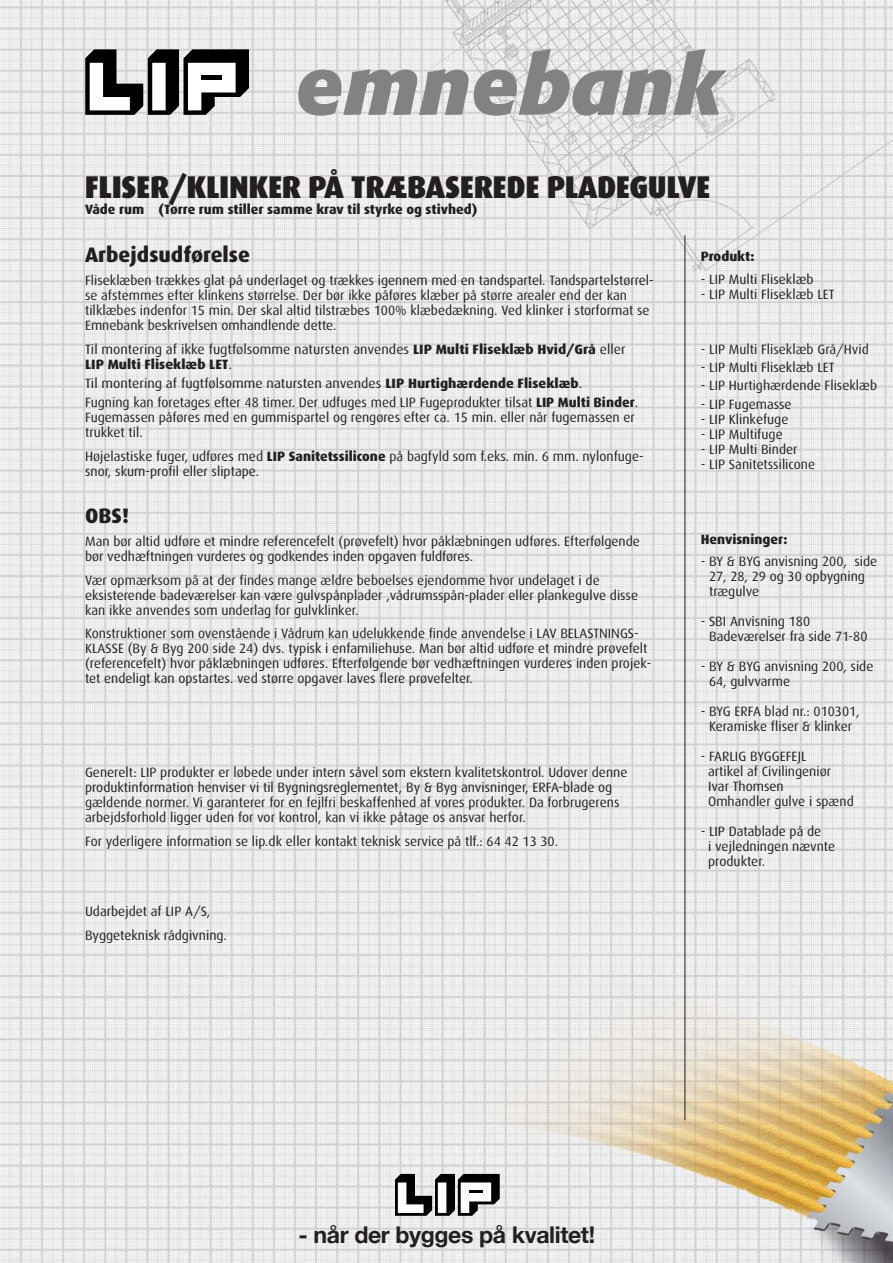
<style>
.page{position:relative;width:893px;height:1263px;background:#fff}
.page>*{position:absolute;margin:0;border:0;box-sizing:border-box;transform-origin:0 0}
.t1{font:italic 700 82.5px "Formata";color:#808284}
.t2{font:900 31.5px "Dax";letter-spacing:-.01em;color:#231f20;scale:.95 1}
.t3{font:700 23.1px "Helvetica Neue";letter-spacing:-.015em;color:#231f20}
.t4{font:800 21px "Dax";color:#231f20}
.t5{font:13.5px/15px "Dax";color:#231f20}
.t6{font:800 13.5px "Dax";color:#231f20}
.s1{font-weight:800}
</style>
<div class="page">
<img style="left:0;top:0;width:892px;height:1263px">
<svg style="left:85px;top:49px;width:164px;height:66px"></svg>
<div style="left:152px;top:63px;width:14px;height:47px;background:#fff"></div>
<div style="left:201px;top:75px;width:21px;height:5px;background:#000"></div>
<svg style="left:395px;top:1174px;width:104px;height:42px"></svg>
<hr style="left:684px;top:235px;width:1px;height:885px;background:#231f20">
<h1 class="t1" style="left:295px;top:49px;width:429px">emnebank</h1>
<h2 class="t2" style="left:85px;top:172px;width:660px">FLISER/KLINKER PÅ TRÆBASEREDE PLADEGULVE</h2>
<p class="t6" style="left:85px;top:203px;width:394px">Våde rum (Tørre rum stiller samme krav til styrke og stivhed)</p>
<h3 class="t4" style="left:85px;top:244px;width:166px">Arbejdsudførelse</h3>
<p class="t5" style="left:85px;top:274px;width:570px">Fliseklæben trækkes glat på underlaget og trækkes igennem med en tandspartel. Tandspartelstørrel&shy;se afstemmes efter klinkens størrelse. Der bør ikke påføres klæber på større arealer end der kan tilklæbes indenfor 15 min. Der skal altid tilstræbes 100% klæbedækning. Ved klinker i storformat se Emnebank beskrivelsen omhandlende dette.</p>
<p class="t5" style="left:85px;top:342px;width:542px">Til montering af ikke fugtfølsomme natursten anvendes <span class="s1">LIP Multi Fliseklæb Hvid/Grå</span> eller<br><span class="s1">LIP Multi Fliseklæb LET</span>.</p>
<p class="t5" style="left:85px;top:375px;width:554px;line-height:19.2px">Til montering af fugtfølsomme natursten anvendes <span class="s1">LIP Hurtighærdende Fliseklæb</span>.<br>Fugning kan foretages efter 48 timer. Der udfuges med LIP Fugeprodukter tilsat <span class="s1">LIP Multi Binder</span>.</p>
<p class="t5" style="left:85px;top:411px;width:551px">Fugemassen påføres med en gummispartel og rengøres efter ca. 15 min. eller når fugemassen er trukket til.</p>
<p class="t5" style="left:85px;top:449px;width:560px">Højelastiske fuger, udføres med <span class="s1">LIP Sanitetssilicone</span> på bagfyld som f.eks. min. 6 mm. nylonfuge&shy;snor, skum-profil eller sliptape.</p>
<h3 class="t4" style="left:85px;top:505px;width:46px">OBS!</h3>
<p class="t5" style="left:85px;top:535px;width:556px">Man bør altid udføre et mindre referencefelt (prøvefelt) hvor påklæbningen udføres. Efterfølgende bør vedhæftningen vurderes og godkendes inden opgaven fuldføres.</p>
<p class="t5" style="left:85px;top:573px;width:554px">Vær opmærksom på at der findes mange ældre beboelses ejendomme hvor undelaget i de eksisterende badeværelser kan være gulvspånplader ,vådrumsspån-plader eller plankegulve disse kan ikke anvendes som underlag for gulvklinker.</p>
<p class="t5" style="left:85px;top:627px;width:568px">Konstruktioner som ovenstående i Vådrum kan udelukkende finde anvendelse i LAV BELASTNINGS-KLASSE (By &amp; Byg 200 side 24) dvs. typisk i enfamiliehuse. Man bør altid udføre et mindre prøvefelt (referencefelt) hvor påklæbningen udføres. Efterfølgende bør vedhæftningen vurderes inden projek&shy;tet endeligt kan opstartes. ved større opgaver laves flere prøvefelter.</p>
<p class="t6" style="left:700px;top:250px;width:55px">Produkt:</p>
<p class="t5" style="left:700px;top:273px;width:114px">- LIP Multi Fliseklæb</p>
<p class="t5" style="left:700px;top:288px;width:135px">- LIP Multi Fliseklæb LET</p>
<p class="t5" style="left:700px;top:343px;width:169px">- LIP Multi Fliseklæb Grå/Hvid</p>
<p class="t5" style="left:700px;top:361px;width:135px">- LIP Multi Fliseklæb LET</p>
<p class="t5" style="left:700px;top:379px;width:178px">- LIP Hurtighærdende Fliseklæb</p>
<p class="t5" style="left:700px;top:398px;width:92px">- LIP Fugemasse</p>
<p class="t5" style="left:700px;top:413px;width:89px">- LIP Klinkefuge</p>
<p class="t5" style="left:700px;top:428px;width:83px">- LIP Multifuge</p>
<p class="t5" style="left:700px;top:443px;width:98px">- LIP Multi Binder</p>
<p class="t5" style="left:700px;top:458px;width:116px">- LIP Sanitetssilicone</p>
<p class="t6" style="left:700px;top:533px;width:88px">Henvisninger:</p>
<p class="t5" style="left:709px;top:555px;width:170px;text-indent:-8px">- BY &amp; BYG anvisning 200, side<br>27, 28, 29 og 30 opbygning trægulve</p>
<p class="t5" style="left:709px;top:615px;width:160px;text-indent:-8px">- SBI Anvisning 180<br>Badeværelser fra side 71-80</p>
<p class="t5" style="left:709px;top:660px;width:166px;text-indent:-8px">- BY &amp; BYG anvisning 200, side<br>64, gulvvarme</p>
<p class="t5" style="left:700px;top:705px;width:160px;text-align:center">- BYG ERFA blad nr.: 010301,<br>Keramiske fliser &amp; klinker</p>
<p class="t5" style="left:708px;top:750px;width:147px;text-indent:-7px">- FARLIG BYGGEFEJL<br>artikel af Civilingeniør<br>Ivar Thomsen<br>Omhandler gulve i spænd</p>
<p class="t5" style="left:708px;top:825px;width:128px;text-indent:-7px">- LIP Datablade på de<br>i vejledningen nævnte produkter.</p>
<p class="t5" style="left:85px;top:766px;width:544px">Generelt: LIP produkter er løbede under intern såvel som ekstern kvalitetskontrol. Udover denne produktinformation henviser vi til Bygningsreglementet, By &amp; Byg anvisninger, ERFA-blade og gældende normer. Vi garanterer for en fejlfri beskaffenhed af vores produkter. Da forbrugerens arbejdsforhold ligger uden for vor kontrol, kan vi ikke påtage os ansvar herfor.</p>
<p class="t5" style="left:85px;top:834px;width:474px">For yderligere information se lip.dk eller kontakt teknisk service på tlf.: 64 42 13 30.</p>
<p class="t5" style="left:85px;top:901px;width:143px;line-height:23.5px">Udarbejdet af LIP A/S,<br>Byggeteknisk rådgivning.</p>
<h3 class="t3" style="left:298px;top:1220px;width:298px">- når der bygges på kvalitet!</h3>
</div>
